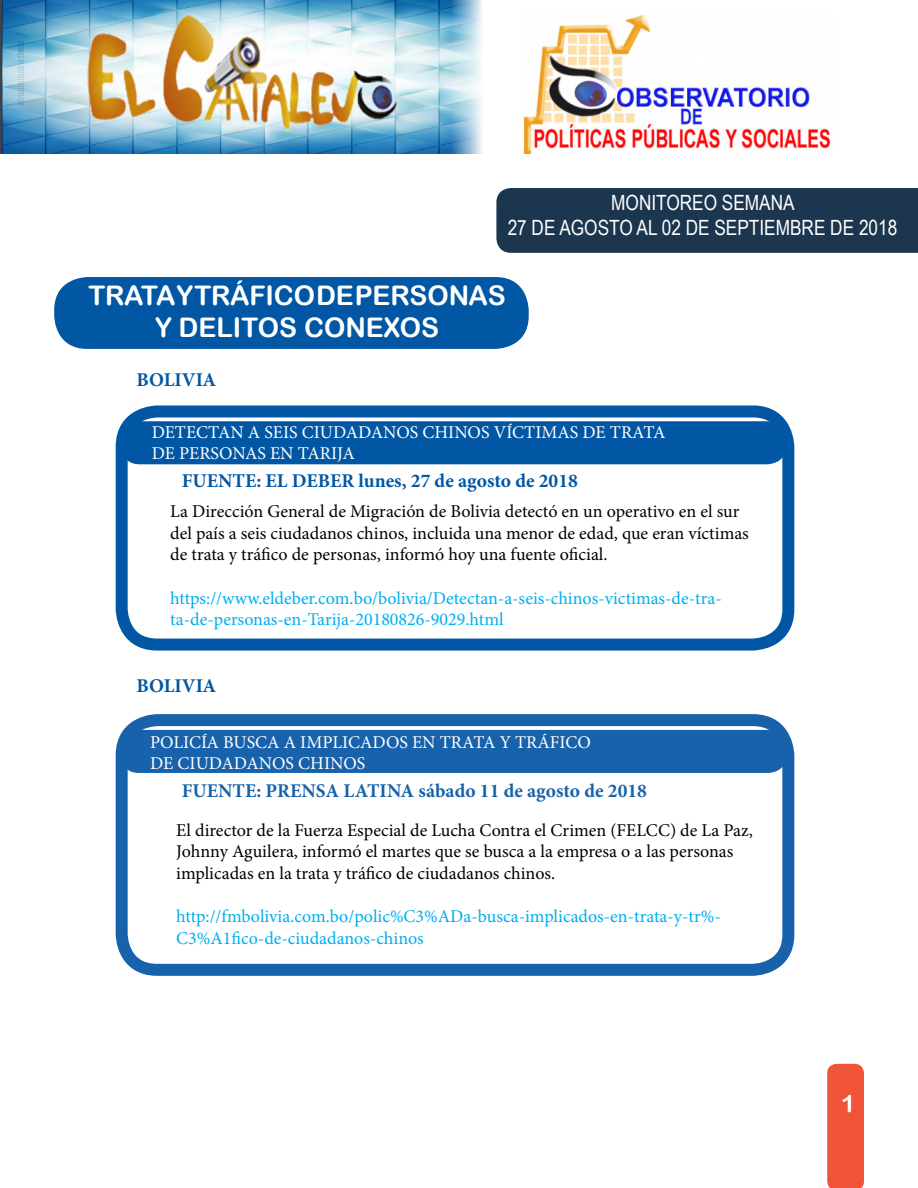
<style>
.page{position:relative;width:918px;height:1188px;background:#fff}
.page>*{position:absolute;margin:0;border:0;box-sizing:border-box;transform-origin:0 0}
.t1{font:27px/32.4px "Arial Rounded MT Bold";letter-spacing:-.005em;color:#fff;text-align:center}
.t2{font:24px "Arial Rounded MT Bold";color:#fff}
.t3{font:21px "Arial Narrow";color:#fff}
.t4{font:700 19.5px "Minion Pro";color:#0157a4}
.t5{font:700 19.5px "Minion Pro";color:#1862ac}
.t6{font:18px/21.6px "Minion Pro";color:#000}
.t7{font:18px/21.6px "Minion Pro";color:#00aeef}
.t8{font:18px "Minion Pro";color:#fff}
</style>
<div class="page">
<div style="left:827px;top:1064px;width:37px;height:124px;background:#f05437"></div>
<div style="left:496px;top:188px;width:422px;height:65px;background:#1c364f"></div>
<div style="left:54px;top:277px;width:475px;height:72px;background:#0157a4;border-radius:33px"></div>
<div style="left:116px;top:714px;width:678px;height:262px;border:12px solid #1862ac;border-radius:35px"></div>
<div style="left:116px;top:405px;width:678px;height:246px;border:12px solid #0157a4;border-radius:35px"></div>
<div style="left:120px;top:730px;width:667px;height:43px;background:#1862ac;border-radius:18px"></div>
<div style="left:120px;top:421px;width:667px;height:43px;background:#0157a4;border-radius:20px"></div>
<img style="left:0;top:0;width:831px;height:154px">
<p class="t3" style="left:611px;top:187px;width:185px">MONITOREO SEMANA</p>
<p class="t3" style="left:508px;top:213px;width:391px">27 DE AGOSTO AL 02 DE SEPTIEMBRE DE 2018</p>
<p class="t1" style="left:88px;top:279px;width:419px">TRATA Y TRÁFICO DE PERSONAS<br>Y DELITOS CONEXOS</p>
<p class="t4" style="left:137px;top:366px;width:81px">BOLIVIA</p>
<p class="t8" style="left:152px;top:420px;width:515px">DETECTAN A SEIS CIUDADANOS CHINOS VÍCTIMAS DE TRATA</p>
<p class="t8" style="left:152px;top:442px;width:205px">DE PERSONAS EN TARIJA</p>
<p class="t4" style="left:182px;top:467px;width:398px">FUENTE: EL DEBER lunes, 27 de agosto de 2018</p>
<p class="t6" style="left:170px;top:501px;width:580px">La Dirección General de Migración de Bolivia detectó en un operativo en el sur del país a seis ciudadanos chinos, incluida una menor de edad, que eran víctimas de trata y tráfico de personas, informó hoy una fuente oficial.</p>
<p class="t7" style="left:170px;top:587px;width:553px">https://www.eldeber.com.bo/bolivia/Detectan-a-seis-chinos-victimas-de-tra&shy;ta-de-personas-en-Tarija-20180826-9029.html</p>
<p class="t4" style="left:137px;top:672px;width:81px">BOLIVIA</p>
<p class="t8" style="left:150px;top:730px;width:442px">POLICÍA BUSCA A IMPLICADOS EN TRATA Y TRÁFICO</p>
<p class="t8" style="left:150px;top:752px;width:217px">DE CIUDADANOS CHINOS</p>
<p class="t5" style="left:182px;top:777px;width:467px">FUENTE: PRENSA LATINA sábado 11 de agosto de 2018</p>
<p class="t6" style="left:176px;top:819px;width:578px">El director de la Fuerza Especial de Lucha Contra el Crimen (FELCC) de La Paz,<br>Johnny Aguilera, informó el martes que se busca a la empresa o a las personas implicadas en la trata y tráfico de ciudadanos chinos.</p>
<p class="t7" style="left:176px;top:906px;width:546px">http://fmbolivia.com.bo/polic%C3%ADa-busca-implicados-en-trata-y-tr%-<br>C3%A1fico-de-ciudadanos-chinos</p>
<p class="t2" style="left:841px;top:1089px;width:16px">1</p>
</div>
